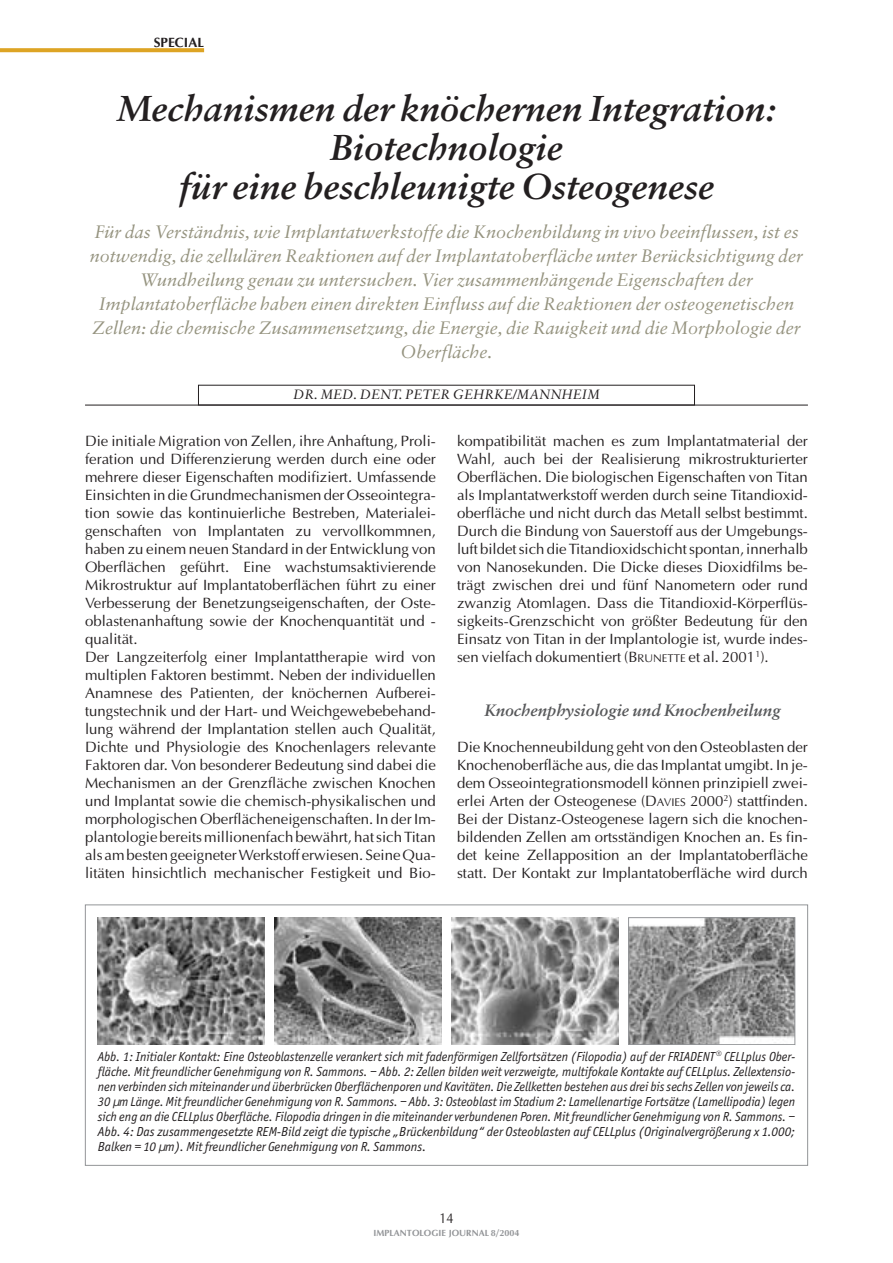
<style>
.page{position:relative;width:893px;height:1263px;background:#fff}
.page>*{position:absolute;margin:0;border:0;box-sizing:border-box;transform-origin:0 0}
.t1{font:italic 700 36px/39px "Sabon";color:#231f20;text-align:center}
.t2{font:italic 18px/24px "Sabon";color:#95937f;text-align:center}
.t3{font:italic 700 16.5px "Sabon";color:#57585a}
.t4{font:15px/18px "Optima";color:#231f20;text-align:justify}
.t5{font:14.25px "Optima";color:#231f20;scale:.9 1}
.t6{font:italic 13.5px/15px "Officina Sans";color:#231f20;text-align:justify}
.t7{font:italic 13.5px "Sabon";color:#231f20}
.t8{font:700 13.5px "Optima";color:#231f20}
.t9{font:700 9px "Optima";color:#939598}
.s1{font-size:11.25px}
</style>
<div class="page">
<svg style="left:1px;top:48px;width:203px;height:4px"></svg>
<hr style="left:85px;top:405px;width:723px;height:1px;background:#231f20">
<div style="left:85px;top:904px;width:723px;height:262px;border:1px solid #939598"></div>
<img style="left:98px;top:917px;width:167px;height:128px">
<img style="left:275px;top:917px;width:166px;height:128px">
<img style="left:451px;top:917px;width:167px;height:128px">
<img style="left:630px;top:919px;width:163px;height:124px">
<div style="left:628px;top:917px;width:167px;height:128px;border:1px solid #939598"></div>
<p class="t8" style="left:154px;top:37px;width:52px">SPECIAL</p>
<h1 class="t1" style="left:117px;top:92px;width:660px">Mechanismen der knöchernen Integration:<br>Biotechnologie<br>für eine beschleunigte Osteogenese</h1>
<p class="t2" style="left:90px;top:221px;width:715px">Für das Verständnis, wie Implantatwerkstoffe die Knochenbildung in vivo beeinflussen, ist es notwendig, die zellulären Reaktionen auf der Implantatoberfläche unter Berücksichtigung der Wundheilung genau zu untersuchen. Vier zusammenhängende Eigenschaften der Implantatoberfläche haben einen direkten Einfluss auf die Reaktionen der osteogenetischen Zellen: die chemische Zusammensetzung, die Energie, die Rauigkeit und die Morphologie der Oberfläche.</p>
<p class="t7" style="left:293px;top:389px;width:308px">DR. MED. DENT. PETER GEHRKE/MANNHEIM</p>
<p class="t4" style="left:85px;top:434px;width:352px;text-align:left">Die initiale Migration von Zellen, ihre Anhaftung, Proli&shy;feration und Differenzierung werden durch eine oder mehrere dieser Eigenschaften modifiziert. Umfassende Einsichten in die Grundmechanismen der Osseointegra&shy;tion sowie das kontinuierliche Bestreben, Materialei&shy;genschaften von Implantaten zu vervollkommnen, haben zu einem neuen Standard in der Entwicklung von Oberflächen geführt. Eine wachstumsaktivierende Mikrostruktur auf Implantatoberflächen führt zu einer Verbesserung der Benetzungseigenschaften, der Oste&shy;oblastenanhaftung sowie der Knochenquantität und - qualität.<br>Der Langzeiterfolg einer Implantattherapie wird von multiplen Faktoren bestimmt. Neben der individuellen Anamnese des Patienten, der knöchernen Aufberei&shy;tungstechnik und der Hart- und Weichgewebebehand&shy;lung während der Implantation stellen auch Qualität, Dichte und Physiologie des Knochenlagers relevante Faktoren dar. Von besonderer Bedeutung sind dabei die Mechanismen an der Grenzfläche zwischen Knochen und Implantat sowie die chemisch-physikalischen und morphologischen Oberflächeneigenschaften. In der Im&shy;plantologie bereits millionenfach bewährt, hat sich Titan als am besten geeigneter Werkstoff erwiesen. Seine Qua&shy;litäten hinsichtlich mechanischer Festigkeit und Bio-</p>
<p class="t4" style="left:457px;top:434px;width:352px">kompatibilität machen es zum Implantatmaterial der Wahl, auch bei der Realisierung mikrostrukturierter Oberflächen. Die biologischen Eigenschaften von Titan als Implantatwerkstoff werden durch seine Titandioxid&shy;oberfläche und nicht durch das Metall selbst bestimmt.<br>Durch die Bindung von Sauerstoff aus der Umgebungs&shy;luft bildet sich die Titandioxidschicht spontan, innerhalb von Nanosekunden. Die Dicke dieses Dioxidfilms be&shy;trägt zwischen drei und fünf Nanometern oder rund zwanzig Atomlagen. Dass die Titandioxid-Körperflüs&shy;sigkeits-Grenzschicht von größter Bedeutung für den Einsatz von Titan in der Implantologie ist, wurde indes&shy;sen vielfach dokumentiert (B<span class="s1">RUNETTE</span> et al. 2001<sup>1</sup>).</p>
<p class="t3" style="left:484px;top:704px;width:298px">Knochenphysiologie und Knochenheilung</p>
<p class="t4" style="left:457px;top:740px;width:352px">Die Knochenneubildung geht von den Osteoblasten der Knochenoberfläche aus, die das Implantat umgibt. In je&shy;dem Osseointegrationsmodell können prinzipiell zwei&shy;erlei Arten der Osteogenese (D<span class="s1">AVIES</span> 2000<sup>2</sup>) stattfinden.<br>Bei der Distanz-Osteogenese lagern sich die knochen&shy;bildenden Zellen am ortsständigen Knochen an. Es fin&shy;det keine Zellapposition an der Implantatoberfläche statt. Der Kontakt zur Implantatoberfläche wird durch</p>
<p class="t6" style="left:98px;top:1050px;width:699px">Abb. 1: Initialer Kontakt: Eine Osteoblastenzelle verankert sich mit fadenförmigen Zellfortsätzen (Filopodia) auf der FRIADENT® CELLplus Ober&shy;fläche. Mit freundlicher Genehmigung von R. Sammons. – Abb. 2: Zellen bilden weit verzweigte, multifokale Kontakte auf CELLplus. Zellextensio&shy;nen verbinden sich miteinander und überbrücken Oberflächenporen und Kavitäten. Die Zellketten bestehen aus drei bis sechs Zellen von jeweils ca.<br>30 µm Länge. Mit freundlicher Genehmigung von R. Sammons. – Abb. 3: Osteoblast im Stadium 2: Lamellenartige Fortsätze (Lamellipodia) legen sich eng an die CELLplus Oberfläche. Filopodia dringen in die miteinander verbundenen Poren. Mit freundlicher Genehmigung von R. Sammons. – Abb. 4: Das zusammengesetzte REM-Bild zeigt die typische „Brückenbildung“ der Osteoblasten auf CELLplus (Originalvergrößerung x 1.000; Balken = 10 µm). Mit freundlicher Genehmigung von R. Sammons.</p>
<p class="t5" style="left:439px;top:1212px;width:17px">14</p>
<p class="t9" style="left:373px;top:1229px;width:148px">IMPLANTOLOGIE JOURNAL 8/2004</p>
</div>
